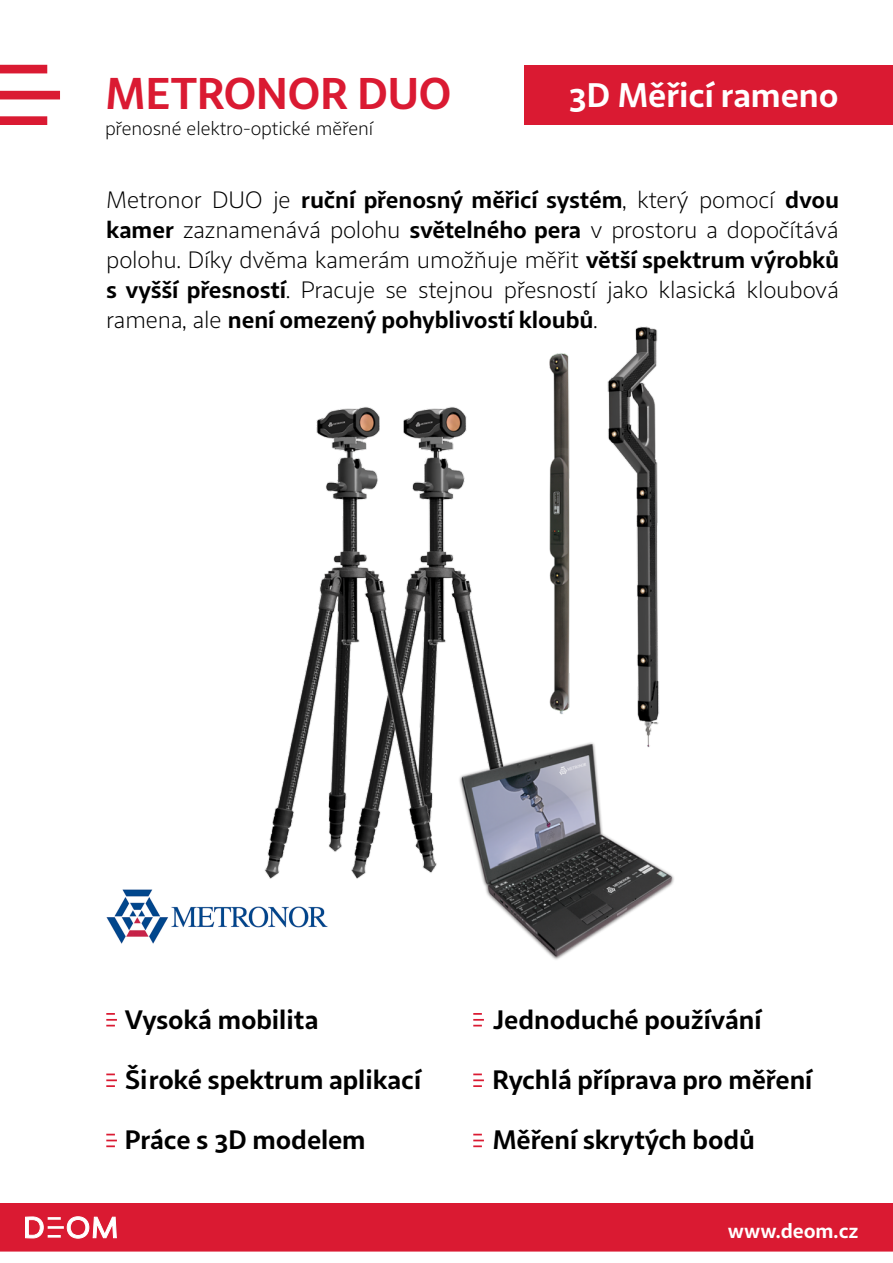
<style>
.page{position:relative;width:893px;height:1263px;background:#fff}
.page>*{position:absolute;margin:0;border:0;box-sizing:border-box;transform-origin:0 0}
.t1{font:700 45px "Sana Sans";color:#da1a32}
.t2{font:700 34.5px "Sana Sans";letter-spacing:-.01em;color:#fff}
.t3{font:700 27px "Sana Sans";letter-spacing:-.005em;color:#000}
.t4{font:24px/30px "Sana Sans";letter-spacing:-.01em;color:#000;text-align:justify}
.t5{font:700 20.85px "Sana Sans";letter-spacing:.005em;color:#fff}
.t6{font:19.5px "Sana Sans";letter-spacing:-.005em;color:#000}
.s1{font-weight:700}
</style>
<div class="page">
<img style="left:264px;top:326px;width:410px;height:634px">
<img style="left:106px;top:884px;width:225px;height:64px">
<div style="left:0;top:1204px;width:893px;height:47px;background:#da1a32"></div>
<svg style="left:0;top:91px;width:60px;height:8px"></svg>
<svg style="left:0;top:65px;width:47px;height:8px"></svg>
<svg style="left:0;top:117px;width:47px;height:7px"></svg>
<div style="left:524px;top:65px;width:369px;height:59px;background:#da1a32"></div>
<svg style="left:106px;top:1073px;width:11px;height:14px"></svg>
<svg style="left:106px;top:1134px;width:11px;height:13px"></svg>
<svg style="left:106px;top:1013px;width:11px;height:13px"></svg>
<svg style="left:473px;top:1073px;width:11px;height:14px"></svg>
<svg style="left:473px;top:1134px;width:11px;height:13px"></svg>
<svg style="left:473px;top:1013px;width:11px;height:13px"></svg>
<h1 class="t1" style="left:105px;top:65px;width:344px">Metronor DUO</h1>
<h2 class="t2" style="left:568px;top:73px;width:272px">3D Měřicí rameno</h2>
<p class="t6" style="left:105px;top:116px;width:270px">přenosné elektro-optické měření</p>
<p class="t4" style="left:106px;top:185px;width:734px">Metronor DUO je <span class="s1">ruční přenosný měřicí systém</span>, který pomocí <span class="s1">dvou kamer</span> zaznamenává polohu <span class="s1">světelného pera</span> v prostoru a dopočítává polohu. Díky dvěma kamerám umožňuje měřit <span class="s1">větší spektrum výrobků s vyšší přesností</span>. Pracuje se stejnou přesností jako klasická kloubová ramena, ale <span class="s1">není omezený pohyblivostí kloubů</span>.</p>
<p class="t3" style="left:125px;top:1003px;width:195px">Vysoká mobilita</p>
<p class="t3" style="left:125px;top:1063px;width:298px">Široké spektrum aplikací</p>
<p class="t3" style="left:125px;top:1123px;width:242px">Práce s 3D modelem</p>
<p class="t3" style="left:492px;top:1003px;width:271px">Jednoduché používání</p>
<p class="t3" style="left:492px;top:1063px;width:322px">Rychlá příprava pro měření</p>
<p class="t3" style="left:492px;top:1123px;width:264px">Měření skrytých bodů</p>
<p class="t5" style="left:728px;top:1217px;width:132px">www.deom.cz</p>
</div>
